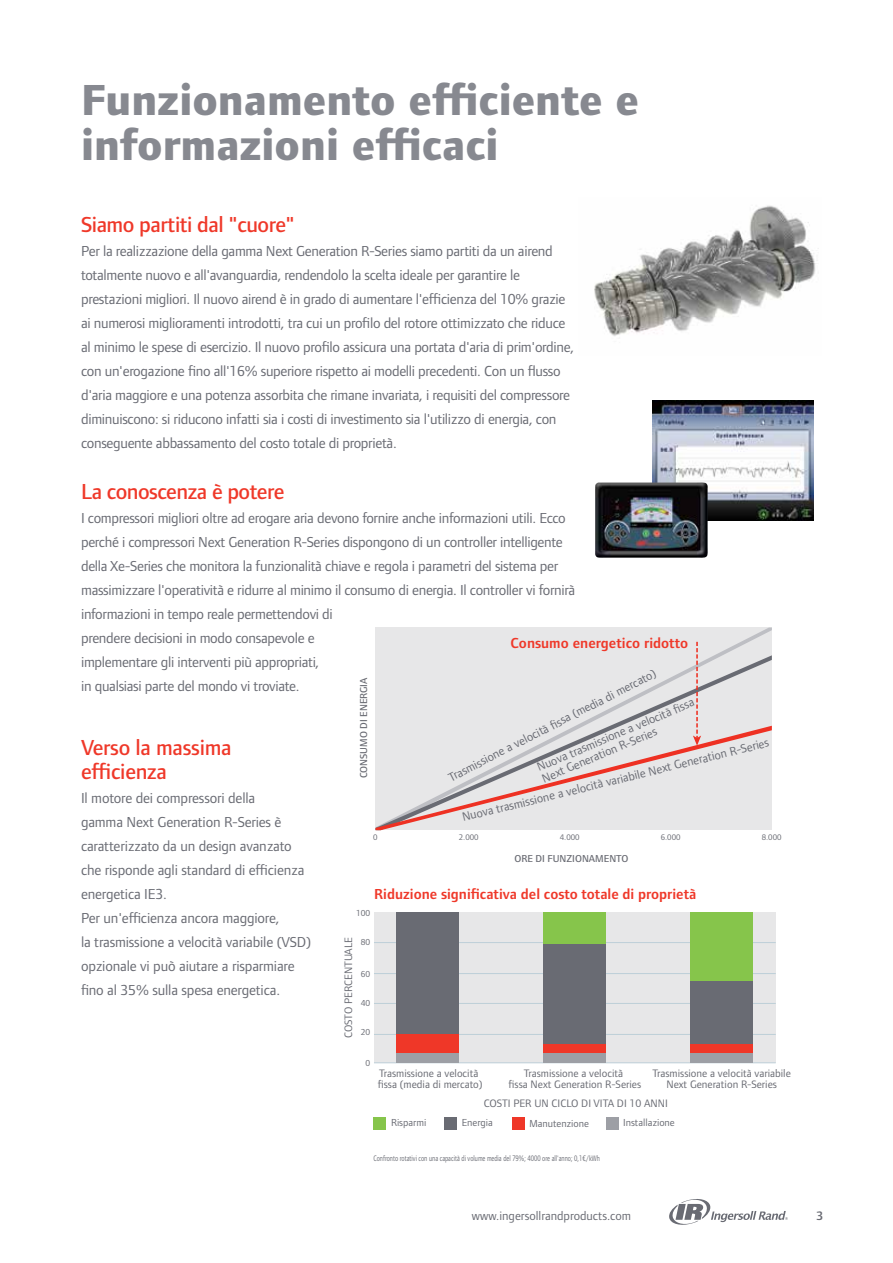
<style>
.page{position:relative;width:893px;height:1263px;background:#fff}
.page>*{position:absolute;margin:0;border:0;box-sizing:border-box;transform-origin:0 0}
.t1{font:800 45px/45px "Foundry Form Sans";color:#878990}
.t2{font:500 22.5px/24px "Foundry Form Sans";letter-spacing:-.02em;color:#ef3829}
.t3{font:15px/24px "Foundry Form Sans";letter-spacing:-.02em;color:#696b73}
.t4{font:600 15px "Foundry Form Sans";color:#ef3829}
.t5{font:12.75px "Foundry Form Sans";color:#696b73}
.t6{font:600 12.75px "Foundry Form Sans";color:#696b73}
.t7{font:12.6px/12.5px "Foundry Form Sans";color:#696b73}
.t8{font:11.25px/11.2px "Foundry Form Sans";color:#696b73;text-align:center}
.t9{font:10.5px "Foundry Form Sans";color:#696b73}
.t10{font:500 10.5px "Foundry Form Sans";color:#696b73}
.t11{font:9px "Foundry Form Sans";color:#696b73}
.t12{font:8.4px "Foundry Form Sans";color:#696b73}
.t13{font:8.25px "Foundry Form Sans";color:#696b73;scale:.76 1}
</style>
<div class="page">
<svg style="left:669px;top:1199px;width:119px;height:26px"></svg>
<div style="left:376px;top:627px;width:396px;height:15px;background:#e7e7e8"></div>
<svg style="left:376px;top:642px;width:396px;height:188px;background:#e3dfe0"></svg>
<div style="left:374px;top:912px;width:402px;height:151px;background:#e7e7e8"></div>
<hr style="left:374px;top:942px;width:402px;height:1px;background:#bdcfd8">
<hr style="left:374px;top:973px;width:402px;height:1px;background:#bdcfd8">
<hr style="left:374px;top:1003px;width:402px;height:1px;background:#bdcfd8">
<hr style="left:374px;top:1034px;width:402px;height:1px;background:#bdcfd8">
<hr style="left:374px;top:1062px;width:402px;height:1px;background:#bdcfd8">
<div style="left:397px;top:912px;width:62px;height:122px;background:#696b73"></div>
<div style="left:397px;top:1034px;width:62px;height:19px;background:#ef3728"></div>
<div style="left:543px;top:1039px;width:63px;height:19px;background:#ef3728"></div>
<div style="left:690px;top:1039px;width:63px;height:19px;background:#ef3728"></div>
<div style="left:397px;top:1053px;width:62px;height:10px;background:#9d9fa5"></div>
<div style="left:543px;top:944px;width:63px;height:100px;background:#696b73"></div>
<div style="left:543px;top:912px;width:63px;height:32px;background:#86c54b"></div>
<div style="left:690px;top:912px;width:63px;height:69px;background:#86c54b"></div>
<div style="left:543px;top:1053px;width:63px;height:10px;background:#9d9fa5"></div>
<div style="left:445px;top:1117px;width:12px;height:13px;background:#696b73"></div>
<div style="left:374px;top:1117px;width:12px;height:12px;background:#86c54b"></div>
<div style="left:512px;top:1117px;width:12px;height:12px;background:#ef3728"></div>
<div style="left:606px;top:1117px;width:12px;height:12px;background:#9d9fa5"></div>
<div style="left:690px;top:981px;width:63px;height:63px;background:#696b73"></div>
<div style="left:690px;top:1053px;width:63px;height:10px;background:#9d9fa5"></div>
<img style="left:594px;top:205px;width:225px;height:131px">
<img style="left:653px;top:400px;width:160px;height:120px">
<img style="left:595px;top:482px;width:113px;height:76px">
<h1 class="t1" style="left:81px;top:78px;width:560px">Funzionamento efficiente e informazioni efficaci</h1>
<h2 class="t2" style="left:81px;top:213px;width:215px">Siamo partiti dal "cuore"</h2>
<p class="t3" style="left:81px;top:239px;width:494px">Per la realizzazione della gamma Next Generation R-Series siamo partiti da un airend totalmente nuovo e all'avanguardia, rendendolo la scelta ideale per garantire le prestazioni migliori. Il nuovo airend è in grado di aumentare l'efficienza del 10% grazie ai numerosi miglioramenti introdotti, tra cui un profilo del rotore ottimizzato che riduce al minimo le spese di esercizio. Il nuovo profilo assicura una portata d'aria di prim'ordine, con un'erogazione fino all'16% superiore rispetto ai modelli precedenti. Con un flusso d'aria maggiore e una potenza assorbita che rimane invariata, i requisiti del compressore diminuiscono: si riducono infatti sia i costi di investimento sia l'utilizzo di energia, con conseguente abbassamento del costo totale di proprietà.</p>
<h2 class="t2" style="left:81px;top:480px;width:205px">La conoscenza è potere</h2>
<p class="t3" style="left:81px;top:506px;width:495px">I compressori migliori oltre ad erogare aria devono fornire anche informazioni utili. Ecco perché i compressori Next Generation R-Series dispongono di un controller intelligente della Xe-Series che monitora la funzionalità chiave e regola i parametri del sistema per massimizzare l'operatività e ridurre al minimo il consumo di energia. Il controller vi fornirà informazioni in tempo reale permettendovi di<br>prendere decisioni in modo consapevole e<br>implementare gli interventi più appropriati,<br>in qualsiasi parte del mondo vi troviate.</p>
<p class="t7" style="left:535px;top:762px;width:171px;rotate:-23deg">Nuova trasmissione a velocità fi ssa<br>Next Generation R-Series</p>
<p class="t4" style="left:511px;top:634px;width:179px">Consumo energetico ridotto</p>
<p class="t7" style="left:446px;top:772px;width:235px;rotate:-27deg">Trasmissione a velocità fi ssa (media di mercato)</p>
<p class="t10" style="left:358px;top:778px;width:102px;rotate:-90deg">CONSUMO DI ENERGIA</p>
<h2 class="t2" style="left:81px;top:735px;width:152px">Verso la massima efficienza</h2>
<p class="t3" style="left:81px;top:785px;width:232px">Il motore dei compressori della<br>gamma Next Generation R-Series è caratterizzato da un design avanzato che risponde agli standard di efficienza energetica IE3.<br>Per un'efficienza ancora maggiore,<br>la trasmissione a velocità variabile (VSD) opzionale vi può aiutare a risparmiare fino al 35% sulla spesa energetica.</p>
<p class="t7" style="left:461px;top:812px;width:317px;rotate:-14deg">Nuova trasmissione a velocità variabile Next Generation R-Series</p>
<p class="t12" style="left:373px;top:832px;width:6px">0</p>
<p class="t12" style="left:459px;top:832px;width:21px">2.000</p>
<p class="t12" style="left:560px;top:832px;width:21px">4.000</p>
<p class="t12" style="left:661px;top:832px;width:21px">6.000</p>
<p class="t12" style="left:762px;top:832px;width:21px">8.000</p>
<p class="t10" style="left:514px;top:853px;width:115px">ORE DI FUNZIONAMENTO</p>
<p class="t4" style="left:374px;top:885px;width:324px">Riduzione significativa del costo totale di proprietà</p>
<p class="t11" style="left:356px;top:907px;width:16px">100</p>
<p class="t8" style="left:343px;top:1038px;width:102px;rotate:-90deg">COSTO PERCENTUALE</p>
<p class="t11" style="left:361px;top:937px;width:11px">80</p>
<p class="t11" style="left:361px;top:969px;width:11px">60</p>
<p class="t11" style="left:361px;top:998px;width:11px">40</p>
<p class="t11" style="left:361px;top:1027px;width:11px">20</p>
<p class="t11" style="left:365px;top:1057px;width:6px">0</p>
<p class="t8" style="left:378px;top:1067px;width:106px;text-align:left">Trasmissione a velocità fissa (media di mercato)</p>
<p class="t8" style="left:508px;top:1067px;width:134px">Trasmissione a velocità<br>fissa Next Generation R-Series</p>
<p class="t8" style="left:652px;top:1067px;width:140px">Trasmissione a velocità variabile<br>Next Generation R-Series</p>
<p class="t8" style="left:484px;top:1098px;width:185px">COSTI PER UN CICLO DI VITA DI 10 ANNI</p>
<p class="t9" style="left:391px;top:1117px;width:37px">Risparmi</p>
<p class="t9" style="left:462px;top:1117px;width:32px">Energia</p>
<p class="t9" style="left:529px;top:1117px;width:61px">Manutenzione</p>
<p class="t9" style="left:623px;top:1116px;width:53px">Installazione</p>
<p class="t13" style="left:373px;top:1153px;width:300px">Confronto rotativi con una capacità di volume media del 79%; 4000 ore all'anno; 0,1€/kWh</p>
<p class="t5" style="left:472px;top:1208px;width:161px">www.ingersollrandproducts.com</p>
<p class="t6" style="left:816px;top:1209px;width:9px">3</p>
</div>
